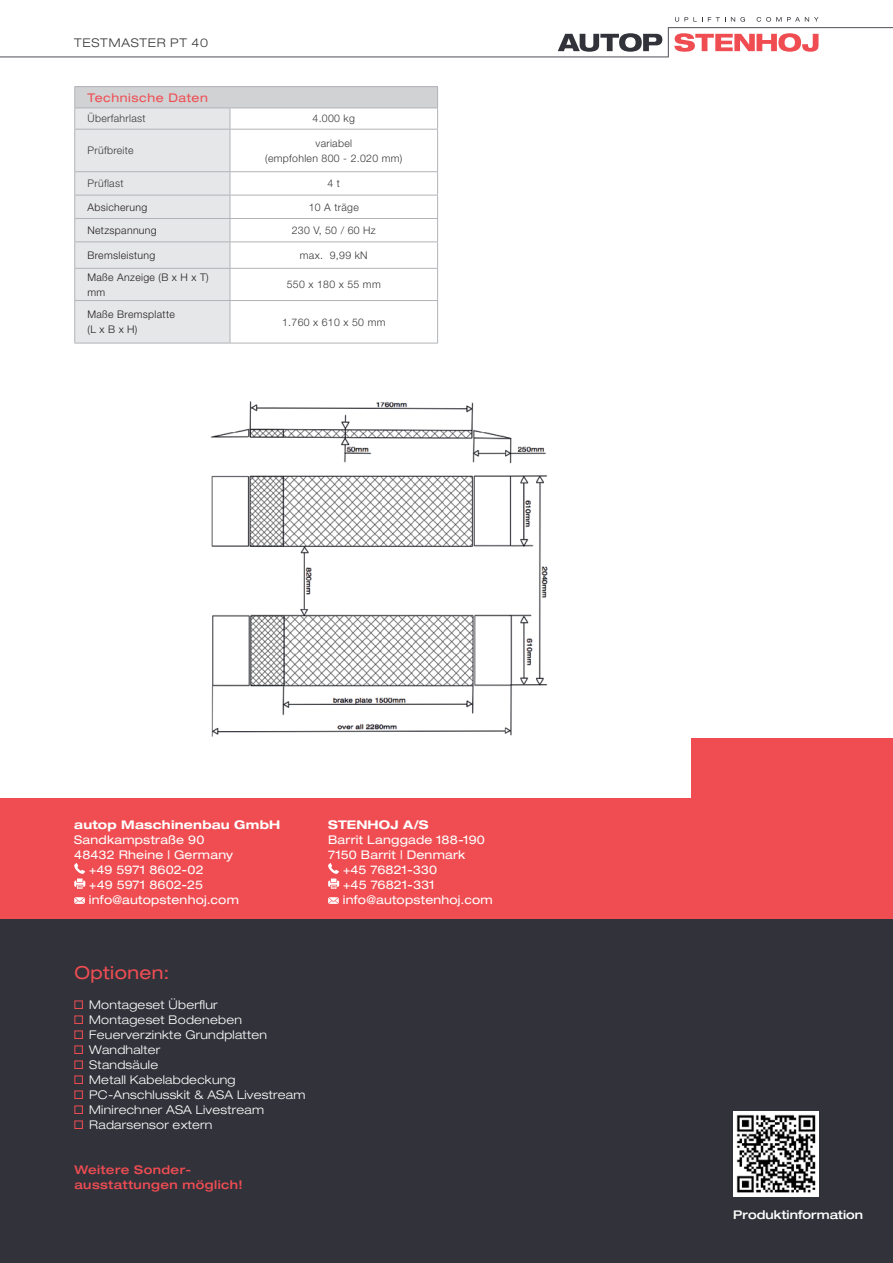
<style>
.page{position:relative;width:893px;height:1263px;background:#fff}
.page>*{position:absolute;margin:0;border:0;box-sizing:border-box;transform-origin:0 0}
.t1{font:expanded 18px "Helvetica Neue LT Pro";letter-spacing:.02em;color:#ef4d52}
.t2{font:300 expanded 12px/15px "Helvetica Neue LT Pro";letter-spacing:.02em;color:#fff}
.t3{font:expanded 12px "Helvetica Neue LT Pro";letter-spacing:.015em;color:#fff}
.t4{font:500 expanded 12px/15px "Helvetica Neue LT Pro";letter-spacing:.035em;color:#ef4d52}
.t5{font:700 expanded 12px "Helvetica Neue LT Pro";letter-spacing:.015em;color:#fff}
.t6{font:500 expanded 12px "Helvetica Neue LT Pro";color:#fff}
.t7{font:expanded 12px "Helvetica Neue LT Pro";letter-spacing:.045em;color:#ef4d52}
.t8{font:300 expanded 12px "Helvetica Neue LT Pro";letter-spacing:.065em;color:#383839}
.t9{font:300 10.5px/15px "Helvetica Neue LT Pro";letter-spacing:.03em;color:#383839;text-align:center}
.t10{font:300 10.5px/15px "Helvetica Neue LT Pro";letter-spacing:.03em;color:#231f20}
</style>
<div class="page">
<svg style="left:0;top:17px;width:893px;height:40px"></svg>
<div style="left:0;top:799px;width:893px;height:464px;background:#32323b"></div>
<div style="left:0;top:799px;width:893px;height:120px;background:#ef4d52"></div>
<div style="left:692px;top:739px;width:201px;height:103px;background:#ef4d52"></div>
<svg style="left:74px;top:863px;width:11px;height:26px"></svg>
<svg style="left:74px;top:897px;width:11px;height:7px"></svg>
<svg style="left:328px;top:863px;width:11px;height:26px"></svg>
<svg style="left:328px;top:897px;width:11px;height:7px"></svg>
<img style="left:210px;top:401px;width:338px;height:336px">
<div style="left:74px;top:1000px;width:9px;height:9px;border:1px solid #ef4d52"></div>
<div style="left:74px;top:1015px;width:9px;height:9px;border:1px solid #ef4d52"></div>
<div style="left:74px;top:1030px;width:9px;height:9px;border:1px solid #ef4d52"></div>
<div style="left:74px;top:1045px;width:9px;height:9px;border:1px solid #ef4d52"></div>
<div style="left:74px;top:1060px;width:9px;height:9px;border:1px solid #ef4d52"></div>
<div style="left:74px;top:1075px;width:9px;height:9px;border:1px solid #ef4d52"></div>
<div style="left:74px;top:1090px;width:9px;height:9px;border:1px solid #ef4d52"></div>
<div style="left:74px;top:1105px;width:9px;height:9px;border:1px solid #ef4d52"></div>
<div style="left:74px;top:1120px;width:9px;height:9px;border:1px solid #ef4d52"></div>
<img style="left:733px;top:1111px;width:86px;height:85px">
<div style="left:75px;top:87px;width:363px;height:21px;background:#d1d2d4"></div>
<hr style="left:74px;top:86px;width:156px;height:1px;background:#b2b3b7">
<hr style="left:230px;top:86px;width:208px;height:1px;background:#b2b3b7">
<hr style="left:230px;top:108px;width:208px;height:1px;background:#b2b3b7">
<svg style="left:437px;top:87px;width:1px;height:42px"></svg>
<hr style="left:230px;top:129px;width:208px;height:1px;background:#b2b3b7">
<hr style="left:437px;top:130px;width:1px;height:41px;background:#b2b3b7">
<hr style="left:230px;top:171px;width:208px;height:1px;background:#b2b3b7">
<hr style="left:230px;top:195px;width:208px;height:1px;background:#b2b3b7">
<hr style="left:230px;top:218px;width:208px;height:1px;background:#b2b3b7">
<hr style="left:230px;top:241px;width:208px;height:1px;background:#b2b3b7">
<svg style="left:74px;top:87px;width:157px;height:256px;background:#e2e3e5"></svg>
<svg style="left:437px;top:172px;width:1px;height:96px"></svg>
<hr style="left:74px;top:268px;width:156px;height:1px;background:#b2b3b7">
<hr style="left:74px;top:269px;width:1px;height:31px;background:#b2b3b7">
<hr style="left:230px;top:268px;width:208px;height:1px;background:#b2b3b7">
<hr style="left:230px;top:269px;width:1px;height:31px;background:#b2b3b7">
<hr style="left:437px;top:269px;width:1px;height:31px;background:#b2b3b7">
<hr style="left:74px;top:300px;width:156px;height:1px;background:#b2b3b7">
<hr style="left:74px;top:301px;width:1px;height:42px;background:#b2b3b7">
<hr style="left:230px;top:300px;width:208px;height:1px;background:#b2b3b7">
<hr style="left:230px;top:301px;width:1px;height:42px;background:#b2b3b7">
<hr style="left:437px;top:301px;width:1px;height:42px;background:#b2b3b7">
<hr style="left:74px;top:343px;width:156px;height:1px;background:#b2b3b7">
<hr style="left:230px;top:343px;width:208px;height:1px;background:#b2b3b7">
<p class="t8" style="left:74px;top:35px;width:136px">TESTMASTER PT 40</p>
<p class="t7" style="left:87px;top:90px;width:122px">Technische Daten</p>
<p class="t9" style="left:87px;top:111px;width:60px">Überfahrlast</p>
<p class="t9" style="left:313px;top:111px;width:44px">4.000 kg</p>
<p class="t9" style="left:87px;top:143px;width:48px">Prüfbreite</p>
<p class="t9" style="left:265px;top:135px;width:139px">variabel<br>(empfohlen 800 - 2.020 mm)</p>
<p class="t9" style="left:87px;top:176px;width:38px">Prüflast</p>
<p class="t9" style="left:328px;top:176px;width:14px">4 t</p>
<p class="t10" style="left:87px;top:199px;width:61px">Absicherung</p>
<p class="t9" style="left:309px;top:199px;width:52px">10 A träge</p>
<p class="t10" style="left:87px;top:222px;width:71px">Netzspannung</p>
<p class="t9" style="left:292px;top:222px;width:86px">230 V, 50 / 60 Hz</p>
<p class="t10" style="left:87px;top:247px;width:69px">Bremsleistung</p>
<p class="t9" style="left:300px;top:247px;width:69px">max. 9,99 kN</p>
<p class="t10" style="left:87px;top:269px;width:123px">Maße Anzeige (B x H x T) mm</p>
<p class="t9" style="left:287px;top:277px;width:95px">550 x 180 x 55 mm</p>
<p class="t10" style="left:87px;top:307px;width:89px">Maße Bremsplatte (L x B x H)</p>
<p class="t9" style="left:282px;top:314px;width:105px">1.760 x 610 x 50 mm</p>
<p class="t5" style="left:74px;top:817px;width:208px">autop Maschinenbau GmbH</p>
<p class="t3" style="left:74px;top:833px;width:132px">Sandkampstraße 90</p>
<p class="t3" style="left:74px;top:848px;width:160px">48432 Rheine | Germany</p>
<p class="t3" style="left:89px;top:863px;width:116px">+49 5971 8602-02</p>
<p class="t3" style="left:89px;top:878px;width:115px">+49 5971 8602-25</p>
<p class="t3" style="left:89px;top:893px;width:152px">info@autopstenhoj.com</p>
<p class="t5" style="left:328px;top:817px;width:102px">STENHOJ A/S</p>
<p class="t3" style="left:328px;top:833px;width:158px">Barrit Langgade 188-190</p>
<p class="t3" style="left:328px;top:848px;width:139px">7150 Barrit | Denmark</p>
<p class="t3" style="left:343px;top:863px;width:96px">+45 76821-330</p>
<p class="t3" style="left:343px;top:878px;width:93px">+45 76821-331</p>
<p class="t3" style="left:343px;top:893px;width:152px">info@autopstenhoj.com</p>
<h1 class="t1" style="left:74px;top:962px;width:96px">Optionen:</h1>
<p class="t2" style="left:89px;top:997px;width:218px">Montageset Überflur<br>Montageset Bodeneben<br>Feuerverzinkte Grundplatten<br>Wandhalter<br>Standsäule<br>Metall Kabelabdeckung<br>PC-Anschlusskit &amp; ASA Livestream<br>Minirechner ASA Livestream<br>Radarsensor extern</p>
<p class="t4" style="left:74px;top:1162px;width:170px">Weitere Sonder&shy;ausstattungen möglich!</p>
<p class="t6" style="left:733px;top:1207px;width:131px">Produktinformation</p>
</div>
